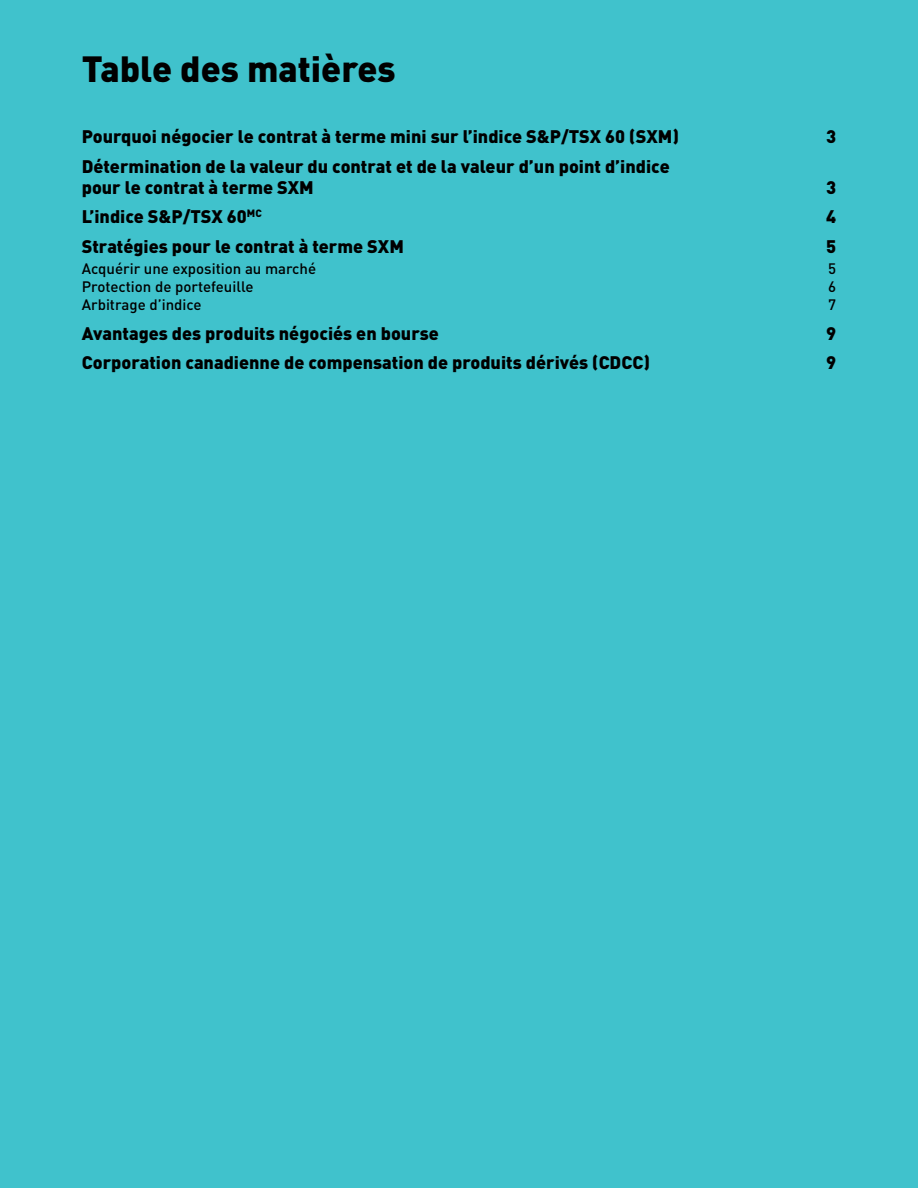
<style>
.page{position:relative;width:918px;height:1188px;background:#40c2cc}
.page>*{position:absolute;margin:0;border:0;box-sizing:border-box;transform-origin:0 0}
.t1{font:900 36px "DIN Pro";color:#000}
.t2{font:900 18px/21px "DIN Pro";color:#000}
.t3{font:500 15px "DIN Pro";color:#000}
</style>
<div class="page">
<h1 class="t1" style="left:82px;top:40px;width:315px">Table des matières</h1>
<p class="t2" style="left:82px;top:125px;width:599px">Pourquoi négocier le contrat à terme mini sur l’indice S&amp;P/TSX 60 (SXM)</p>
<p class="t2" style="left:826px;top:125px;width:12px">3</p>
<p class="t2" style="left:82px;top:154px;width:589px">Détermination de la valeur du contrat et de la valeur d’un point d’indice pour le contrat à terme SXM</p>
<p class="t2" style="left:826px;top:175px;width:12px">3</p>
<p class="t2" style="left:82px;top:205px;width:182px">L’indice S&amp;P/TSX 60<sup>MC</sup></p>
<p class="t2" style="left:826px;top:205px;width:12px">4</p>
<p class="t2" style="left:82px;top:235px;width:324px">Stratégies pour le contrat à terme SXM</p>
<p class="t2" style="left:826px;top:235px;width:12px">5</p>
<p class="t3" style="left:82px;top:257px;width:236px">Acquérir une exposition au marché</p>
<p class="t3" style="left:828px;top:257px;width:9px">5</p>
<p class="t3" style="left:82px;top:275px;width:173px">Protection de portefeuille</p>
<p class="t3" style="left:828px;top:275px;width:9px">6</p>
<p class="t3" style="left:82px;top:293px;width:121px">Arbitrage d’indice</p>
<p class="t3" style="left:828px;top:293px;width:9px">7</p>
<p class="t2" style="left:82px;top:322px;width:359px">Avantages des produits négociés en bourse</p>
<p class="t2" style="left:826px;top:322px;width:12px">9</p>
<p class="t2" style="left:82px;top:351px;width:570px">Corporation canadienne de compensation de produits dérivés (CDCC)</p>
<p class="t2" style="left:826px;top:351px;width:12px">9</p>
</div>
